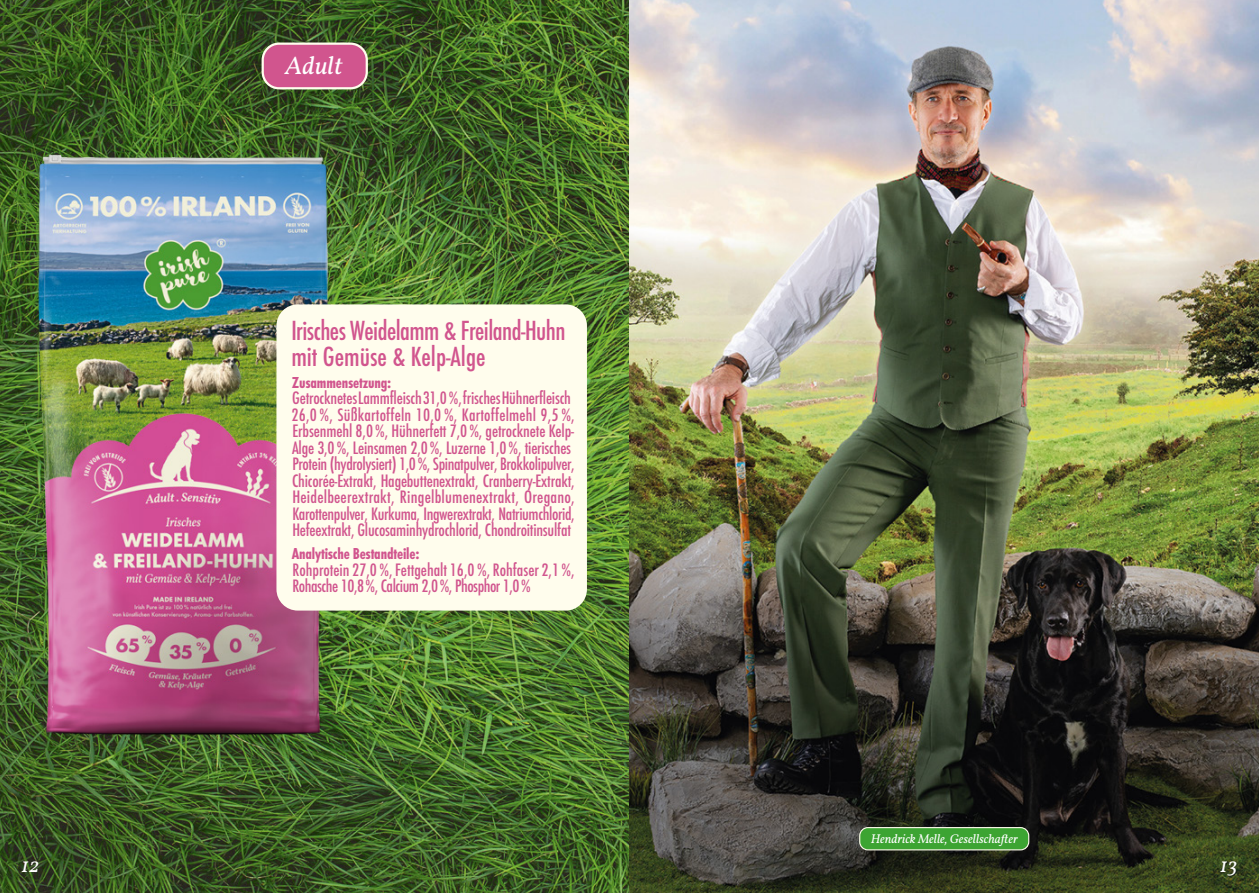
<style>
.page{position:relative;width:1259px;height:893px;background:#fff}
.page>*{position:absolute;margin:0;border:0;box-sizing:border-box;transform-origin:0 0}
.t1{font:500 condensed 28.8px/25.5px "Futura T";letter-spacing:-.02em;color:#d1558e}
.t2{font:italic 25.5px "Vollkorn";color:#fff}
.t3{font:italic 21px "Vollkorn";color:#fff}
.t4{font:500 condensed 18.75px/16.5px "Futura T";letter-spacing:-.01em;color:#d1558e}
.t5{font:700 condensed 16.5px "Futura T";letter-spacing:-.01em;color:#d1558e}
.t6{font:italic 12.75px "Vollkorn";color:#fff}
</style>
<div class="page">
<img style="left:0;top:0;width:629px;height:893px">
<img style="left:629px;top:0;width:630px;height:893px">
<img style="left:9px;top:144px;width:349px;height:599px">
<div style="left:263px;top:44px;width:104px;height:44px;background:#d1558e;border-radius:16px"></div>
<div style="left:261px;top:43px;width:107px;height:46px;border:2px solid #fffded;border-radius:16px"></div>
<div style="left:276px;top:304px;width:311px;height:307px;background:#fffded;border-radius:21px"></div>
<div style="left:859px;top:828px;width:169px;height:22px;background:#3ca432;border-radius:8px"></div>
<div style="left:859px;top:827px;width:170px;height:23px;border:1px solid #fffded;border-radius:8px"></div>
<h2 class="t2" style="left:285px;top:49px;width:59px">Adult</h2>
<h1 class="t1" style="left:291px;top:318px;width:276px">Irisches Weidelamm &amp; Freiland-Huhn mit Gemüse &amp; Kelp-Alge</h1>
<p class="t5" style="left:292px;top:373px;width:101px">Zusammensetzung:</p>
<p class="t4" style="left:291px;top:390px;width:285px">Getrocknetes Lammfleisch 31,0%, frisches Hühnerfleisch 26,0 %, Süßkartoffeln 10,0 %, Kartoffelmehl 9,5 %, Erbsenmehl 8,0%, Hühnerfett 7,0%, getrocknete Kelp-Alge 3,0%, Leinsamen 2,0%, Luzerne 1,0%, tierisches Protein (hydrolysiert) 1,0%, Spinatpulver, Brokkolipulver, Chicorée-Extrakt, Hagebuttenextrakt, Cranberry-Extrakt, Heidelbeerextrakt, Ringelblumenextrakt, Oregano, Karottenpulver, Kurkuma, Ingwerextrakt, Natriumchlorid, Hefeextrakt, Glucosaminhydrochlorid, Chondroitinsulfat</p>
<p class="t5" style="left:292px;top:544px;width:129px">Analytische Bestandteile:</p>
<p class="t4" style="left:292px;top:561px;width:284px">Rohprotein 27,0%, Fettgehalt 16,0%, Rohfaser 2,1%,<br>Rohasche 10,8%, Calcium 2,0%, Phosphor 1,0%</p>
<p class="t6" style="left:870px;top:831px;width:149px">Hendrick Melle, Gesellschafter</p>
<p class="t3" style="left:21px;top:851px;width:20px">12</p>
<p class="t3" style="left:1219px;top:851px;width:20px">13</p>
</div>
